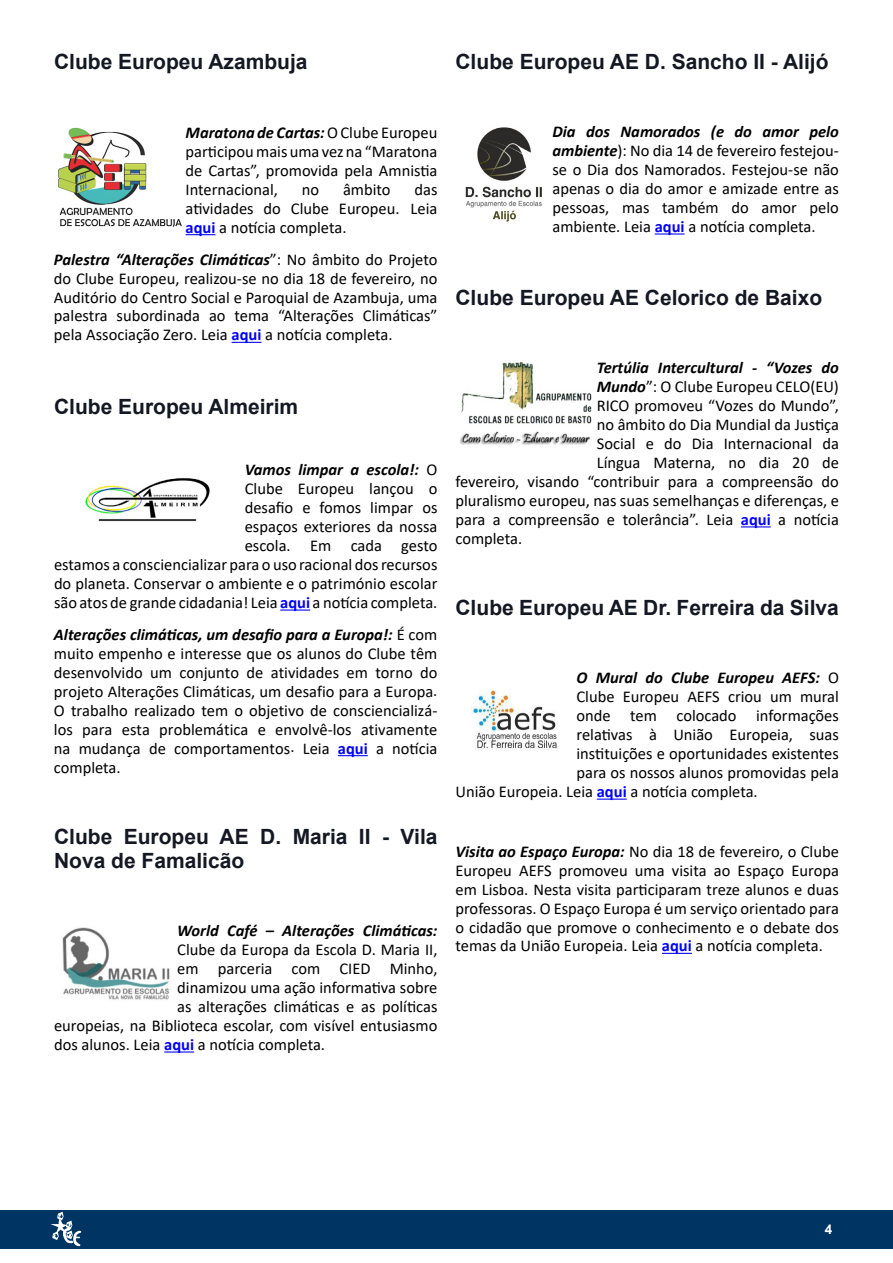
<style>
.page{position:relative;width:893px;height:1263px;background:#fff}
.page>*{position:absolute;margin:0;border:0;box-sizing:border-box;transform-origin:0 0}
.t1{font:700 21px/24.2px "Arial";color:#141823}
.t2{font:16.5px/18.9px "Calibri";color:#000;text-align:justify}
.t3{font:italic 700 16.5px "Calibri";color:#000}
.t4{font:700 13.5px "Arial";color:#fff}
.s1{font-weight:700;font-style:italic}
.s2{font-weight:700;color:#00f}
.s3{font-weight:400;font-style:normal}
</style>
<div class="page">
<div style="left:0;top:1211px;width:893px;height:38px;background:#003463"></div>
<svg style="left:48px;top:1210px;width:34px;height:37px"></svg>
<svg style="left:186px;top:234px;width:29px;height:1px"></svg>
<hr style="left:232px;top:342px;width:30px;height:1px;background:#00f">
<hr style="left:280px;top:609px;width:30px;height:2px;background:#00f">
<hr style="left:338px;top:755px;width:30px;height:1px;background:#00f">
<hr style="left:164px;top:1051px;width:30px;height:1px;background:#00f">
<img style="left:58px;top:127px;width:123px;height:99px">
<img style="left:85px;top:478px;width:125px;height:44px">
<img style="left:62px;top:927px;width:108px;height:73px">
<hr style="left:655px;top:233px;width:30px;height:2px;background:#00f">
<hr style="left:741px;top:526px;width:30px;height:1px;background:#00f">
<hr style="left:597px;top:798px;width:30px;height:2px;background:#00f">
<hr style="left:662px;top:953px;width:30px;height:1px;background:#00f">
<img style="left:465px;top:127px;width:77px;height:95px">
<img style="left:460px;top:362px;width:132px;height:83px">
<img style="left:471px;top:690px;width:86px;height:60px">
<p class="t1" style="left:54px;top:50px;width:255px">Clube Europeu Azambuja</p>
<p class="t1" style="left:455px;top:50px;width:374px">Clube Europeu AE D. Sancho II - Alijó</p>
<p class="t2" style="left:186px;top:123px;width:253px"><span class="s1">Maratona de Cartas:</span> O Clube Europeu participou mais uma vez na “Maratona de Cartas”, promovida pela Amnistia Internacional,</p>
<p class="t2" style="left:302px;top:180px;width:19px">no</p>
<p class="t2" style="left:343px;top:180px;width:49px">âmbito</p>
<p class="t2" style="left:186px;top:179px;width:253px;text-indent:229px">das atividades do Clube Europeu. Leia <span class="s2">aqui</span> a notícia completa.</p>
<p class="t2" style="left:54px;top:249px;width:385px"><span class="s1">Palestra “Alterações Climáticas</span>”: No âmbito do Projeto do Clube Europeu, realizou-se no dia 18 de fevereiro, no Auditório do Centro Social e Paroquial de Azambuja, uma palestra subordinada ao tema “Alterações Climáticas” pela Associação Zero. Leia <span class="s2">aqui</span> a notícia completa.</p>
<p class="t1" style="left:54px;top:394px;width:246px">Clube Europeu Almeirim</p>
<p class="t2" style="left:54px;top:460px;width:385px;text-align:right"><span class="s1">Vamos limpar a escola!:</span> O<br>Clube Europeu lançou o<br>desafio e fomos limpar os<br>espaços exteriores da nossa<br>escola. Em cada gesto<br>estamos a consciencializar para o uso racional dos recursos do planeta. Conservar o ambiente e o património escolar são atos de grande cidadania! Leia <span class="s2">aqui</span> a notícia completa.</p>
<p class="t2" style="left:54px;top:625px;width:385px"><span class="s1">Alterações climáticas, um desafio para a Europa!:</span> É com muito empenho e interesse que os alunos do Clube têm desenvolvido um conjunto de atividades em torno do projeto Alterações Climáticas, um desafio para a Europa.<br>O trabalho realizado tem o objetivo de consciencializá&shy;los para esta problemática e envolvê-los ativamente na mudança de comportamentos. Leia <span class="s2">aqui</span> a notícia completa.</p>
<p class="t1" style="left:54px;top:825px;width:385px">Clube Europeu AE D. Maria II - Vila<br>Nova de Famalicão</p>
<p class="t3" style="left:177px;top:919px;width:262px">World Café – Alterações Climáticas:</p>
<p class="t2" style="left:177px;top:940px;width:262px">Clube da Europa da Escola D. Maria II,</p>
<p class="t2" style="left:177px;top:959px;width:262px">em parceria com CIED Minho,</p>
<p class="t2" style="left:177px;top:978px;width:262px">dinamizou uma ação informativa sobre</p>
<p class="t2" style="left:177px;top:997px;width:262px">as alterações climáticas e as políticas</p>
<p class="t2" style="left:54px;top:1016px;width:385px">europeias, na Biblioteca escolar, com visível entusiasmo</p>
<p class="t2" style="left:54px;top:1035px;width:273px">dos alunos. Leia <span class="s2">aqui</span> a notícia completa.</p>
<p class="t2" style="left:552px;top:122px;width:288px"><span class="s1">Dia dos Namorados (e do amor pelo ambiente</span>): No dia 14 de fevereiro festejou&shy;se o Dia dos Namorados. Festejou-se não apenas o dia do amor e amizade entre as pessoas, mas também do amor pelo ambiente. Leia <span class="s2">aqui</span> a notícia completa.</p>
<p class="t1" style="left:455px;top:286px;width:368px">Clube Europeu AE Celorico de Baixo</p>
<p class="t3" style="left:597px;top:356px;width:244px">Tertúlia Intercultural - “Vozes do</p>
<p class="t2" style="left:597px;top:377px;width:244px"><span class="s1">Mundo</span>”: O Clube Europeu CELO(EU)</p>
<p class="t2" style="left:597px;top:396px;width:244px">RICO promoveu “Vozes do Mundo”,</p>
<p class="t2" style="left:597px;top:415px;width:244px">no âmbito do Dia Mundial da Justiça</p>
<p class="t2" style="left:597px;top:434px;width:244px">Social e do Dia Internacional da</p>
<p class="t2" style="left:597px;top:453px;width:244px">Língua Materna, no dia 20 de</p>
<p class="t2" style="left:455px;top:472px;width:385px">fevereiro, visando “contribuir para a compreensão do</p>
<p class="t2" style="left:455px;top:491px;width:385px">pluralismo europeu, nas suas semelhanças e diferenças, e</p>
<p class="t2" style="left:455px;top:510px;width:385px">para a compreensão e tolerância”. Leia <span class="s2">aqui</span> a notícia</p>
<p class="t2" style="left:455px;top:529px;width:68px">completa.</p>
<p class="t1" style="left:455px;top:596px;width:385px">Clube Europeu AE Dr. Ferreira da Silva</p>
<p class="t3" style="left:576px;top:666px;width:264px">O Mural do Clube Europeu AEFS: <span class="s3">O</span></p>
<p class="t2" style="left:576px;top:687px;width:264px">Clube Europeu AEFS criou um mural</p>
<p class="t2" style="left:576px;top:706px;width:264px">onde tem colocado informações</p>
<p class="t2" style="left:576px;top:725px;width:264px">relativas à União Europeia, suas</p>
<p class="t2" style="left:576px;top:744px;width:264px">instituições e oportunidades existentes</p>
<p class="t2" style="left:576px;top:763px;width:264px">para os nossos alunos promovidas pela</p>
<p class="t2" style="left:455px;top:782px;width:304px">União Europeia. Leia <span class="s2">aqui</span> a notícia completa.</p>
<p class="t2" style="left:455px;top:841px;width:385px"><span class="s1">Visita ao Espaço Europa:</span> No dia 18 de fevereiro, o Clube Europeu AEFS promoveu uma visita ao Espaço Europa em Lisboa. Nesta visita participaram treze alunos e duas professoras. O Espaço Europa é um serviço orientado para o cidadão que promove o conhecimento e o debate dos temas da União Europeia. Leia <span class="s2">aqui</span> a notícia completa.</p>
<p class="t4" style="left:825px;top:1219px;width:9px">4</p>
</div>
